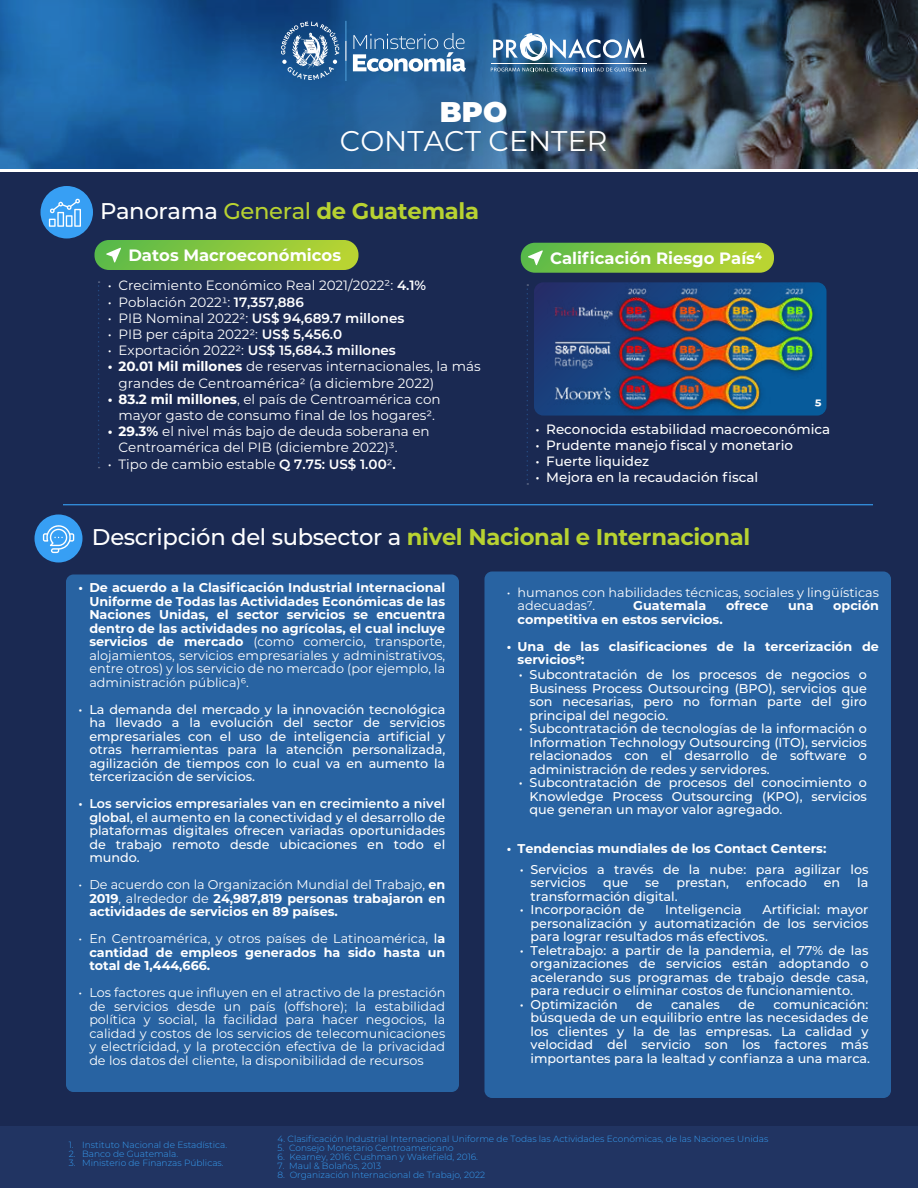
<style>
.page{position:relative;width:918px;height:1188px;background:#1a2952}
.page>*{position:absolute;margin:0;border:0;box-sizing:border-box;transform-origin:0 0}
.t1{font:28.5px "Montserrat";color:#fff}
.t2{font:900 28.5px "Montserrat";color:#fff}
.t3{font:700 22.65px "Montserrat";letter-spacing:-.015em;color:#b8d231}
.t4{font:700 16.5px "Montserrat";color:#fff}
.t5{font:13.5px/16.2px "Montserrat";color:#fff}
.t6{font:500 13.5px "Montserrat";color:#fff}
.t7{font:600 13.5px "Montserrat";color:#fff}
.t8{font:500 12.75px/13.5px "Montserrat";color:#fff;text-align:justify}
.t9{font:700 12.75px/13.5px "Montserrat";color:#fff;text-align:justify}
.t10{font:12.75px/13.5px "Montserrat";color:#fff;text-align:justify}
.t11{font:300 9px "Montserrat";color:#379ff4}
.s1{font-weight:500;color:#fff}
.s2{font-weight:500}
.s3{font-weight:600}
.s4{font-weight:400}
.s5{font-weight:700}
</style>
<div class="page">
<div style="left:0;top:1126px;width:918px;height:62px;background:#213462"></div>
<div style="left:484px;top:572px;width:407px;height:526px;background:#2863a2;border-radius:8px"></div>
<div style="left:66px;top:574px;width:393px;height:518px;background:#2863a2;border-radius:7px"></div>
<svg style="left:534px;top:284px;width:292px;height:130px"></svg>
<img style="left:0;top:0;width:918px;height:170px">
<svg style="left:94px;top:240px;width:264px;height:30px;background:#89c440"></svg>
<svg style="left:98px;top:281px;width:2px;height:187px"></svg>
<svg style="left:521px;top:243px;width:253px;height:30px;background:#88c240"></svg>
<img style="left:538px;top:282px;width:286px;height:134px">
<hr style="left:63px;top:504px;width:810px;height:1px;background:#379ff4">
<div style="left:34px;top:514px;width:48px;height:48px;background:#379ff4;border-radius:50%"></div>
<svg style="left:43px;top:525px;width:31px;height:28px"></svg>
<div style="left:40px;top:186px;width:53px;height:52px;background:#379ff4;border-radius:50%"></div>
<svg style="left:49px;top:199px;width:32px;height:28px"></svg>
<svg style="left:527px;top:284px;width:1px;height:201px"></svg>
<hr style="left:0;top:170px;width:918px;height:2px;background:#fff">
<hr style="left:491px;top:63px;width:155px;height:1px;background:#fff">
<svg style="left:493px;top:33px;width:151px;height:29px;background:#6188ad"></svg>
<svg style="left:491px;top:68px;width:155px;height:4px"></svg>
<svg style="left:353px;top:33px;width:113px;height:39px;background:#608cb6"></svg>
<hr style="left:345px;top:61px;width:2px;height:20px;background:#4895d0">
<hr style="left:345px;top:41px;width:2px;height:20px;background:#4895d0">
<svg style="left:345px;top:41px;width:1px;height:40px"></svg>
<hr style="left:345px;top:21px;width:2px;height:20px;background:#4895d0">
<svg style="left:281px;top:22px;width:58px;height:58px;background:#4b76a3"></svg>
<h1 class="t2" style="left:440px;top:91px;width:69px">BPO</h1>
<h1 class="t1" style="left:340px;top:121px;width:269px">CONTACT CENTER</h1>
<h2 class="t3" style="left:100px;top:195px;width:381px"><span class="s1">Panorama</span> <span class="s2">General</span> de Guatemala</h2>
<p class="t4" style="left:128px;top:243px;width:214px">Datos Macroeconómicos</p>
<p class="t5" style="left:108px;top:277px;width:320px">• Crecimiento Económico Real 2021/2022²: <span class="s3">4.1%</span></p>
<p class="t5" style="left:108px;top:293px;width:198px">• Población 20221: <span class="s3">17,357,886</span></p>
<p class="t7" style="left:108px;top:309px;width:298px"><span class="s4">• PIB Nominal 20222:</span> US$ 94,689.7 millones</p>
<p class="t5" style="left:108px;top:326px;width:236px">• PIB per cápita 20222: <span class="s3">US$ 5,456.0</span></p>
<p class="t7" style="left:108px;top:341px;width:290px"><span class="s4">• Exportación 20222:</span> US$ 15,684.3 millones</p>
<p class="t5" style="left:118px;top:358px;width:364px;text-indent:-11px"><span class="s5">• 20.01 Mil millones</span> de reservas internacionales, la más grandes de Centroamérica2 (a diciembre 2022)</p>
<p class="t5" style="left:108px;top:391px;width:334px;text-align:center"><span class="s5">• 83.2 mil millones</span>, el país de Centroamérica con mayor gasto de consumo final de los hogares2.</p>
<p class="t5" style="left:118px;top:423px;width:313px;text-indent:-11px"><span class="s5">• 29.3%</span> el nivel más bajo de deuda soberana en<br>Centroamérica del PIB (diciembre 2022)3.</p>
<p class="t5" style="left:108px;top:455px;width:290px">• Tipo de cambio estable <span class="s3">Q 7.75: US$ 1.00</span>2<span class="s3">.</span></p>
<p class="t4" style="left:550px;top:246px;width:213px">Calificación Riesgo País4</p>
<p class="t4" style="left:815px;top:393px;width:9px">5</p>
<p class="t6" style="left:535px;top:420px;width:296px">• Reconocida estabilidad macroeconómica</p>
<p class="t6" style="left:535px;top:436px;width:259px">• Prudente manejo fiscal y monetario</p>
<p class="t6" style="left:535px;top:452px;width:115px">• Fuerte liquidez</p>
<p class="t6" style="left:535px;top:468px;width:224px">• Mejora en la recaudación fiscal</p>
<h2 class="t3" style="left:92px;top:521px;width:660px"><span class="s1">Descripción del subsector a</span> nivel Nacional e Internacional</h2>
<p class="t9" style="left:89px;top:580px;width:357px;text-indent:-11px">• De acuerdo a la Clasificación Industrial Internacional Uniforme de Todas las Actividades Económicas de las Naciones Unidas, el sector servicios se encuentra dentro de las actividades no agrícolas, el cual incluye servicios de mercado <span class="s4">(como comercio, transporte, alojamientos, servicios empresariales y administrativos, entre otros) y los servicio de no mercado (por ejemplo, la administración pública)6.</span></p>
<p class="t8" style="left:89px;top:702px;width:357px;text-indent:-11px">• La demanda del mercado y la innovación tecnológica ha llevado a la evolución del sector de servicios empresariales con el uso de inteligencia artificial y otras herramientas para la atención personalizada, agilización de tiempos con lo cual va en aumento la tercerización de servicios.</p>
<p class="t8" style="left:89px;top:796px;width:357px;text-indent:-11px"><span class="s3">• Los servicios empresariales van en crecimiento a nivel global</span>, el aumento en la conectividad y el desarrollo de plataformas digitales ofrecen variadas oportunidades de trabajo remoto desde ubicaciones en todo el mundo.</p>
<p class="t9" style="left:89px;top:877px;width:357px;text-indent:-11px"><span class="s4">• De acuerdo con la Organización Mundial del Trabajo,</span> en 2019<span class="s4">, alrededor de</span> 24,987,819 personas trabajaron en actividades de servicios en 89 países.</p>
<p class="t9" style="left:89px;top:931px;width:357px;text-indent:-11px"><span class="s4">• En Centroamérica, y otros países de Latinoamérica,</span> <span class="s2">l</span>a cantidad de empleos generados ha sido hasta un total de 1,444,666.</p>
<p class="t10" style="left:89px;top:986px;width:357px;text-indent:-11px">• Los factores que influyen en el atractivo de la prestación de servicios desde un país (offshore); la estabilidad política y social, la facilidad para hacer negocios, la calidad y costos de los servicios de telecomunicaciones y electricidad, y la protección efectiva de la privacidad de los datos del cliente, la disponibilidad de recursos</p>
<p class="t10" style="left:518px;top:585px;width:363px;text-indent:-11px">• humanos con habilidades técnicas, sociales y lingüísticas adecuadas7.</p>
<p class="t9" style="left:633px;top:598px;width:74px">Guatemala</p>
<p class="t9" style="left:726px;top:598px;width:44px">ofrece</p>
<p class="t9" style="left:788px;top:598px;width:27px">una</p>
<p class="t9" style="left:833px;top:598px;width:47px">opción</p>
<p class="t9" style="left:518px;top:612px;width:207px">competitiva en estos servicios.</p>
<p class="t9" style="left:518px;top:639px;width:363px;text-indent:-11px">• Una de las clasificaciones de la tercerización de servicios8:</p>
<p class="t8" style="left:529px;top:667px;width:339px;text-indent:-11px">• Subcontratación de los procesos de negocios o Business Process Outsourcing (BPO), servicios que son necesarias, pero no forman parte del giro principal del negocio.</p>
<p class="t8" style="left:529px;top:722px;width:339px;text-indent:-11px">• Subcontratación de tecnologías de la información o Information Technology Outsourcing (ITO), servicios relacionados con el desarrollo de software o administración de redes y servidores.</p>
<p class="t8" style="left:529px;top:776px;width:339px;text-indent:-11px">• Subcontratación de procesos del conocimiento o Knowledge Process Outsourcing (KPO), servicios que generan un mayor valor agregado.</p>
<p class="t9" style="left:507px;top:841px;width:321px">• Tendencias mundiales de los Contact Centers:</p>
<p class="t8" style="left:531px;top:862px;width:339px;text-indent:-11px">• Servicios a través de la nube: para agilizar los servicios</p>
<p class="t8" style="left:603px;top:875px;width:27px">que</p>
<p class="t8" style="left:645px;top:875px;width:16px">se</p>
<p class="t8" style="left:676px;top:875px;width:54px">prestan,</p>
<p class="t8" style="left:746px;top:875px;width:62px">enfocado</p>
<p class="t8" style="left:824px;top:875px;width:18px">en</p>
<p class="t8" style="left:857px;top:875px;width:13px">la</p>
<p class="t8" style="left:531px;top:889px;width:149px">transformación digital.</p>
<p class="t8" style="left:520px;top:902px;width:126px">• Incorporación de</p>
<p class="t8" style="left:665px;top:902px;width:78px">Inteligencia</p>
<p class="t8" style="left:531px;top:902px;width:339px;text-indent:232px">Artificial: mayor personalización y automatización de los servicios para lograr resultados más efectivos.</p>
<p class="t8" style="left:531px;top:943px;width:339px;text-indent:-11px">• Teletrabajo: a partir de la pandemia, el 77% de las organizaciones de servicios están adoptando o acelerando sus programas de trabajo desde casa, para reducir o eliminar costos de funcionamiento.</p>
<p class="t8" style="left:520px;top:997px;width:99px">• Optimización</p>
<p class="t8" style="left:636px;top:997px;width:18px">de</p>
<p class="t8" style="left:671px;top:997px;width:50px">canales</p>
<p class="t8" style="left:738px;top:997px;width:18px">de</p>
<p class="t8" style="left:531px;top:997px;width:341px;text-align:left;text-indent:243px">comunicación: búsqueda de un equilibrio entre las necesidades de los clientes y la de las empresas. La calidad y velocidad del servicio son los factores más importantes para la lealtad y confianza a una marca.</p>
<p class="t11" style="left:69px;top:1138px;width:160px">1. Instituto Nacional de Estadística.</p>
<p class="t11" style="left:69px;top:1147px;width:111px">2. Banco de Guatemala.</p>
<p class="t11" style="left:69px;top:1156px;width:157px">3. Ministerio de Finanzas Públicas.</p>
<p class="t11" style="left:278px;top:1132px;width:492px">4. Clasificación Industrial Internacional Uniforme de Todas las Actividades Económicas, de las Naciones Unidas</p>
<p class="t11" style="left:278px;top:1141px;width:178px">5. Consejo Monetario Centroamericano</p>
<p class="t11" style="left:278px;top:1150px;width:202px">6. Kearney, 2016; Cushman y Wakefield, 2016.</p>
<p class="t11" style="left:278px;top:1159px;width:105px">7. Maul &amp; Bolaños, 2013</p>
<p class="t11" style="left:278px;top:1168px;width:209px">8. Organización Internacional de Trabajo, 2022</p>
</div>
